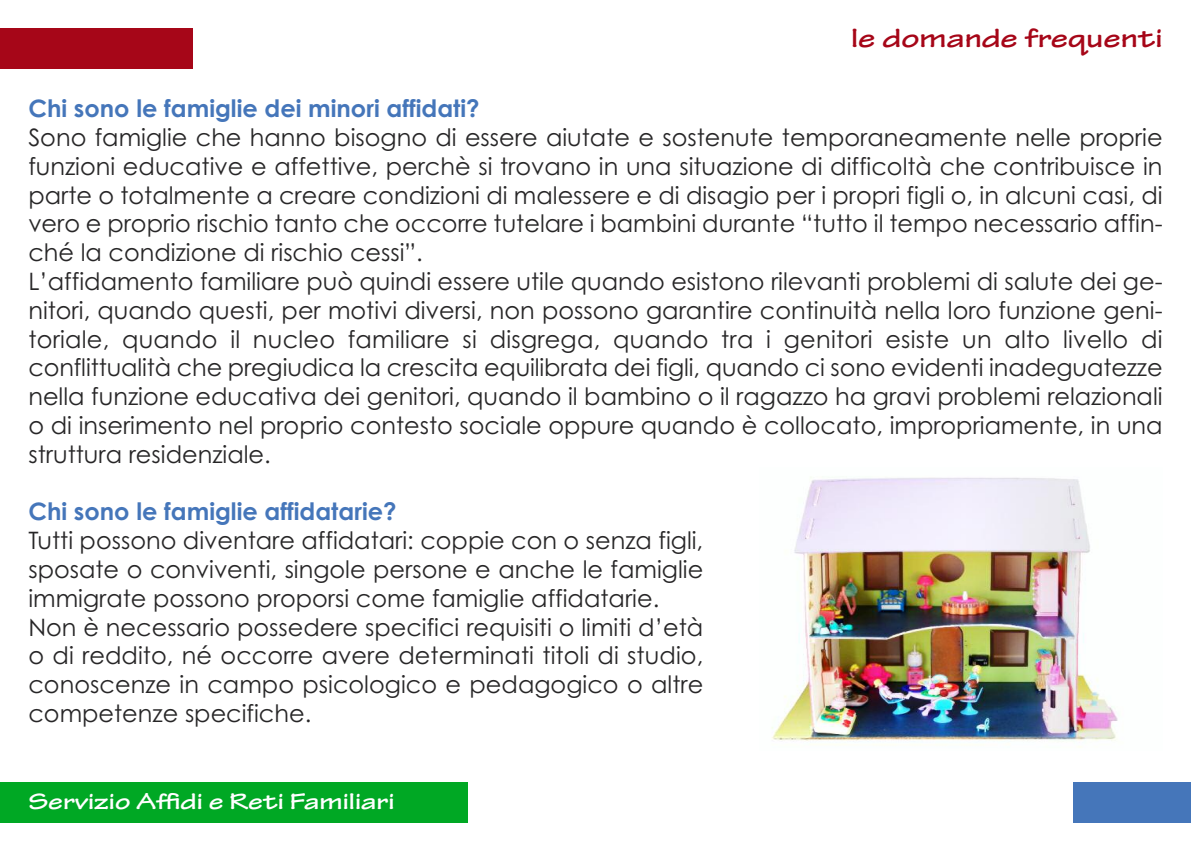
<style>
.page{position:relative;width:1191px;height:851px;background:#fff}
.page>*{position:absolute;margin:0;border:0;box-sizing:border-box;transform-origin:0 0}
.t1{font:700 expanded 28px "Tekton Pro";color:#a60618}
.t2{font:24px/28.8px "Century Gothic";color:#272627}
.t3{font:700 24px "Century Gothic";color:#4576ba}
.t4{font:700 expanded 24px "Tekton Pro";color:#fff}
</style>
<div class="page">
<div style="left:0;top:782px;width:468px;height:40px;background:#00a824"></div>
<div style="left:1073px;top:782px;width:118px;height:40px;background:#4576ba"></div>
<div style="left:0;top:28px;width:193px;height:41px;background:#a60618"></div>
<img style="left:771px;top:477px;width:347px;height:271px">
<p class="t1" style="left:851px;top:29px;width:313px">le domande frequenti</p>
<p class="t3" style="left:28px;top:95px;width:453px">Chi sono le famiglie dei minori affidati?</p>
<p class="t2" style="left:28px;top:123px;width:1135px">Sono famiglie che hanno bisogno di essere aiutate e sostenute temporaneamente nelle proprie funzioni educative e affettive, perchè si trovano in una situazione di difficoltà che contribuisce in parte o totalmente a creare condizioni di malessere e di disagio per i propri figli o, in alcuni casi, di vero e proprio rischio tanto che occorre tutelare i bambini durante “tutto il tempo necessario affin&shy;ché la condizione di rischio cessi”.<br>L’affidamento familiare può quindi essere utile quando esistono rilevanti problemi di salute dei ge&shy;nitori, quando questi, per motivi diversi, non possono garantire continuità nella loro funzione geni&shy;toriale, quando il nucleo familiare si disgrega, quando tra i genitori esiste un alto livello di conflittualità che pregiudica la crescita equilibrata dei figli, quando ci sono evidenti inadeguatezze nella funzione educativa dei genitori, quando il bambino o il ragazzo ha gravi problemi relazionali o di inserimento nel proprio contesto sociale oppure quando è collocato, impropriamente, in una struttura residenziale.</p>
<p class="t3" style="left:28px;top:498px;width:370px">Chi sono le famiglie affidatarie?</p>
<p class="t2" style="left:28px;top:526px;width:676px">Tutti possono diventare affidatari: coppie con o senza figli, sposate o conviventi, singole persone e anche le famiglie immigrate possono proporsi come famiglie affidatarie.<br>Non è necessario possedere specifici requisiti o limiti d’età o di reddito, né occorre avere determinati titoli di studio, conoscenze in campo psicologico e pedagogico o altre competenze specifiche.</p>
<p class="t4" style="left:28px;top:792px;width:367px">Servizio Affidi e Reti Familiari</p>
</div>
